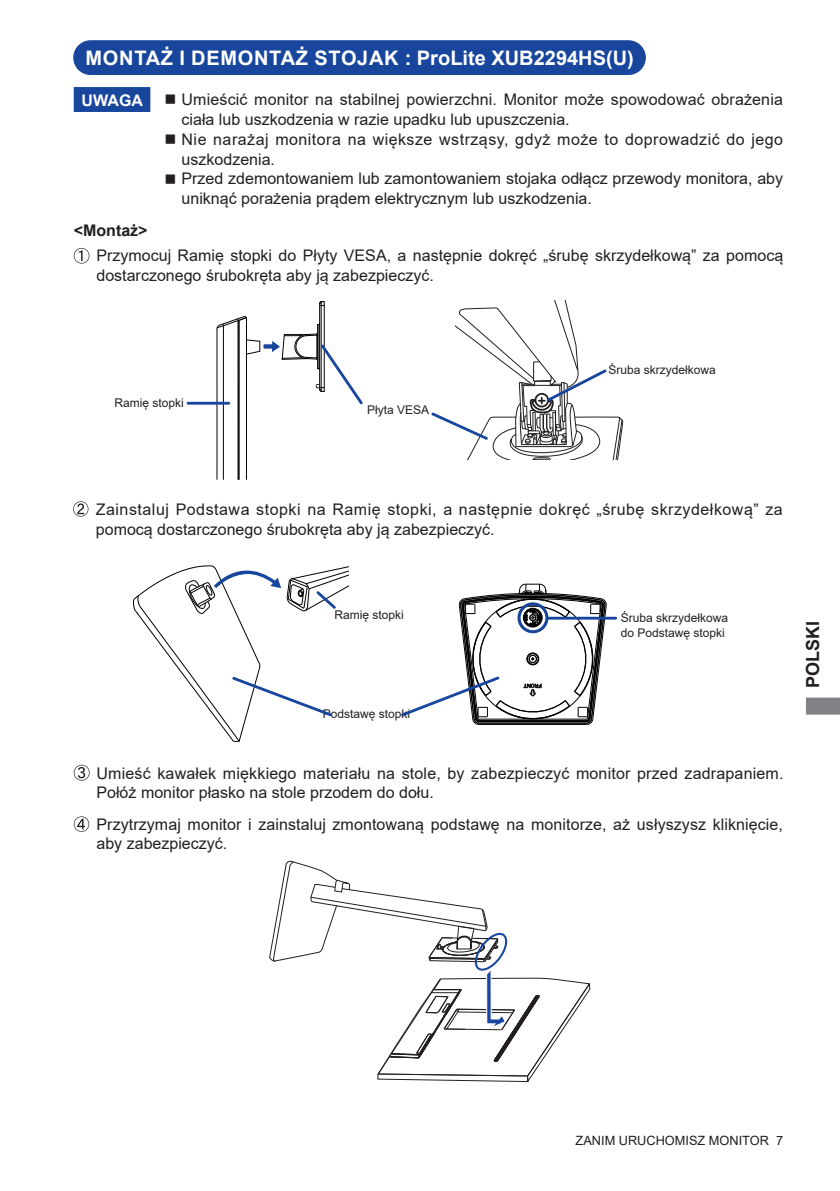
<style>
.page{position:relative;width:840px;height:1191px;background:#fff}
.page>*{position:absolute;margin:0;border:0;box-sizing:border-box;transform-origin:0 0}
.t1{font:700 20px "Arial";color:#fff}
.t2{font:700 18px "Arial";color:#231f20}
.t3{font:16px/19.8px "Arial";color:#231f20}
.t4{font:16px/19.8px "Arial";letter-spacing:.03em;color:#231f20}
.t5{font:700 16px "Arial";color:#231f20}
.t6{font:700 16px "Arial";color:#fff}
.t7{font:12.8px "Arial";color:#231f20}
.t8{font:12px/14.2px "Arial";color:#231f20}
</style>
<div class="page">
<svg style="left:806px;top:697px;width:33px;height:17px"></svg>
<div style="left:74px;top:87px;width:76px;height:25px;background:#18469d;border:2px solid #18469d"></div>
<svg style="left:74px;top:248px;width:15px;height:15px"></svg>
<svg style="left:73px;top:501px;width:15px;height:15px"></svg>
<hr style="left:319px;top:303px;width:1px;height:87px;background:#030303">
<hr style="left:320px;top:305px;width:1px;height:82px;background:#030303">
<hr style="left:324px;top:302px;width:1px;height:89px;background:#030303">
<svg style="left:319px;top:301px;width:5px;height:5px"></svg>
<hr style="left:237px;top:320px;width:1px;height:160px;background:#030303">
<hr style="left:223px;top:326px;width:1px;height:154px;background:#030303">
<hr style="left:216px;top:328px;width:1px;height:152px;background:#030303">
<hr style="left:246px;top:318px;width:1px;height:162px;background:#030303">
<hr style="left:238px;top:320px;width:1px;height:160px;background:#030303">
<hr style="left:188px;top:402px;width:41px;height:3px;background:#18469d">
<svg style="left:216px;top:316px;width:147px;height:91px"></svg>
<svg style="left:431px;top:300px;width:192px;height:159px"></svg>
<svg style="left:74px;top:765px;width:15px;height:15px"></svg>
<svg style="left:74px;top:816px;width:15px;height:16px"></svg>
<div style="left:74px;top:41px;width:571px;height:33px;background:#18469d;border-radius:17px"></div>
<div style="left:73px;top:40px;width:572px;height:35px;border:1px solid #18469d;border-radius:17px"></div>
<hr style="left:547px;top:617px;width:68px;height:2px;background:#18469d">
<svg style="left:401px;top:583px;width:205px;height:142px"></svg>
<svg style="left:133px;top:565px;width:215px;height:177px"></svg>
<svg style="left:269px;top:861px;width:321px;height:221px"></svg>
<p class="t1" style="left:85px;top:44px;width:549px">MONTAŻ I DEMONTAŻ STOJAK : ProLite XUB2294HS(U)</p>
<p class="t6" style="left:82px;top:89px;width:63px">UWAGA</p>
<p class="t3" style="left:181px;top:89px;width:602px;text-indent:-17px">■ Umieścić monitor na stabilnej powierzchni. Monitor może spowodować obrażenia ciała lub uszkodzenia w razie upadku lub upuszczenia.</p>
<p class="t4" style="left:181px;top:129px;width:602px;text-indent:-17px">■ Nie narażaj monitora na większe wstrząsy, gdyż może to doprowadzić do jego uszkodzenia.</p>
<p class="t3" style="left:181px;top:169px;width:602px;text-indent:-17px">■ Przed zdemontowaniem lub zamontowaniem stojaka odłącz przewody monitora, aby uniknąć porażenia prądem elektrycznym lub uszkodzenia.</p>
<p class="t5" style="left:74px;top:219px;width:75px">&lt;Montaż&gt;</p>
<p class="t3" style="left:96px;top:246px;width:688px">Przymocuj Ramię stopki do Płyty VESA, a następnie dokręć „śrubę skrzydełkową” za pomocą dostarczonego śrubokręta aby ją zabezpieczyć.</p>
<p class="t8" style="left:114px;top:395px;width:71px">Ramię stopki</p>
<p class="t8" style="left:367px;top:402px;width:64px">Płyta VESA</p>
<p class="t8" style="left:608px;top:363px;width:109px">Śruba skrzydełkowa</p>
<p class="t4" style="left:96px;top:499px;width:688px">Zainstaluj Podstawa stopki na Ramię stopki, a następnie dokręć „śrubę skrzydełkową” za pomocą dostarczonego śrubokręta aby ją zabezpieczyć.</p>
<p class="t8" style="left:334px;top:607px;width:71px">Ramię stopki</p>
<p class="t8" style="left:322px;top:707px;width:89px">Podstawę stopki</p>
<p class="t8" style="left:620px;top:611px;width:109px">Śruba skrzydełkowa do Podstawę stopki</p>
<p class="t3" style="left:96px;top:763px;width:688px">Umieść kawałek miękkiego materiału na stole, by zabezpieczyć monitor przed zadrapaniem.<br>Połóż monitor płasko na stole przodem do dołu.</p>
<p class="t3" style="left:96px;top:814px;width:687px">Przytrzymaj monitor i zainstaluj zmontowaną podstawę na monitorze, aż usłyszysz kliknięcie, aby zabezpieczyć.</p>
<p class="t2" style="left:799px;top:688px;width:69px;rotate:-90deg">POLSKI</p>
<p class="t7" style="left:575px;top:1131px;width:209px">ZANIM URUCHOMISZ MONITOR 7</p>
</div>
